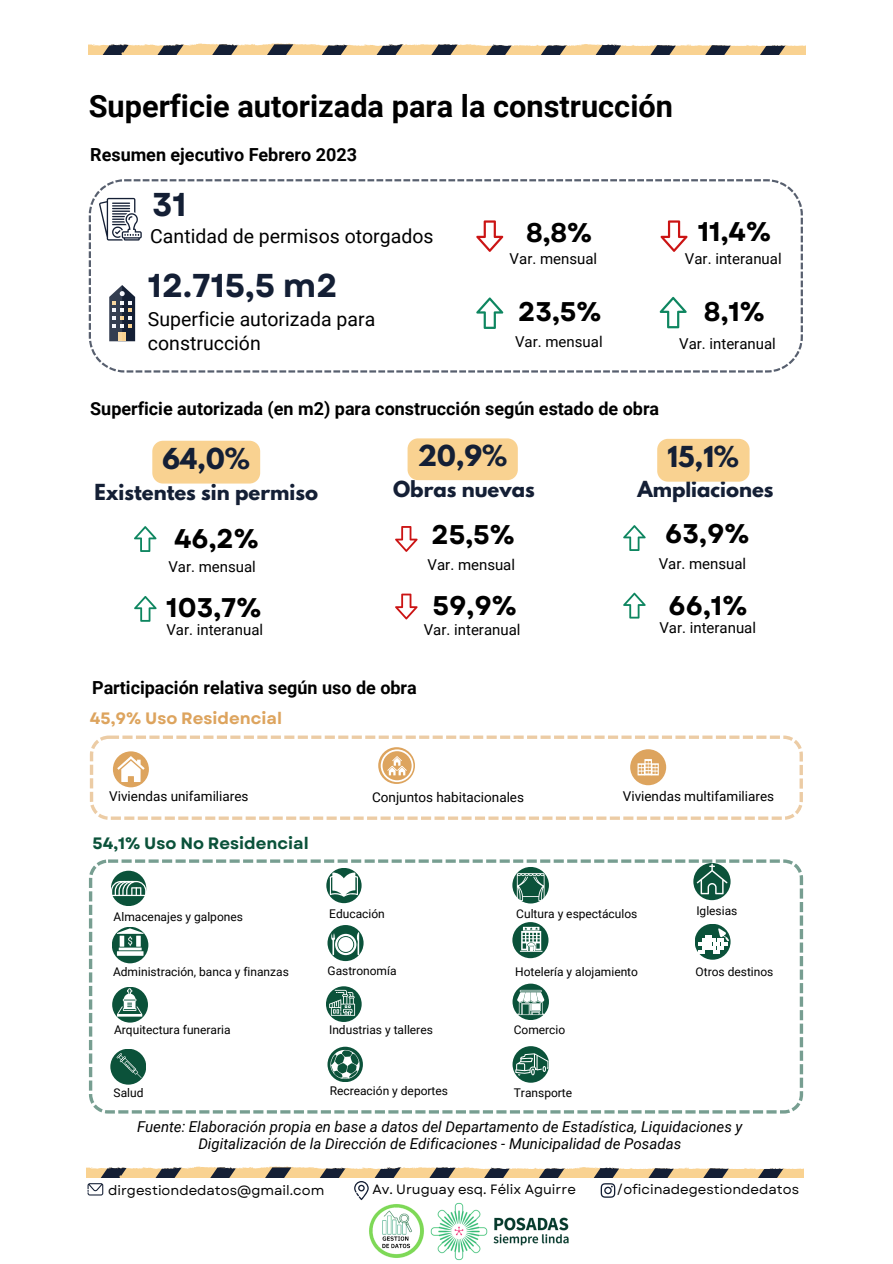
<style>
.page{position:relative;width:893px;height:1264px;background:#fff}
.page>*{position:absolute;margin:0;border:0;box-sizing:border-box;transform-origin:0 0}
.t1{font:700 33px "Garet";color:#141f35}
.t2{font:700 30.75px "Roboto";color:#000}
.t3{font:700 27px "Garet";color:#000}
.t4{font:700 25.65px "League Spartan";color:#141f35}
.t5{font:700 19.65px "League Spartan";color:#141f35}
.t6{font:19.5px "Roboto";color:#000}
.t7{font:700 18px "Roboto";color:#000}
.t8{font:700 16.5px "Garet";color:#0b523a}
.t9{font:700 16.5px "Garet";color:#dda45e}
.t10{font:italic 15px/16.8px "Roboto";color:#000;text-align:center}
.t11{font:15px "Roboto";color:#000}
.t12{font:13.5px "Garet";color:#020202}
.t13{font:13.5px "Roboto";color:#000}
.t14{font:12px "Roboto";color:#000}
</style>
<div class="page">
<svg style="left:87px;top:1166px;width:716px;height:34px"></svg>
<svg style="left:90px;top:735px;width:712px;height:84px"></svg>
<div style="left:113px;top:751px;width:36px;height:36px;background:#dda45e;border-radius:50%"></div>
<svg style="left:117px;top:756px;width:28px;height:26px"></svg>
<div style="left:630px;top:749px;width:36px;height:36px;background:#dda45e;border-radius:50%"></div>
<svg style="left:637px;top:759px;width:21px;height:16px"></svg>
<svg style="left:89px;top:859px;width:714px;height:254px"></svg>
<svg style="left:326px;top:986px;width:35px;height:35px"></svg>
<svg style="left:329px;top:989px;width:26px;height:26px"></svg>
<div style="left:111px;top:870px;width:35px;height:36px;background:#0b523a;border-radius:50%"></div>
<svg style="left:111px;top:880px;width:35px;height:16px"></svg>
<svg style="left:112px;top:926px;width:36px;height:37px"></svg>
<svg style="left:117px;top:928px;width:27px;height:22px"></svg>
<svg style="left:117px;top:951px;width:26px;height:4px"></svg>
<svg style="left:512px;top:983px;width:37px;height:37px"></svg>
<svg style="left:517px;top:989px;width:27px;height:26px"></svg>
<svg style="left:326px;top:867px;width:35px;height:36px"></svg>
<svg style="left:330px;top:872px;width:28px;height:24px"></svg>
<div style="left:512px;top:1046px;width:37px;height:36px;background:#0b523a;border-radius:50%"></div>
<svg style="left:515px;top:1053px;width:33px;height:22px"></svg>
<div style="left:512px;top:922px;width:36px;height:36px;background:#0b523a;border-radius:50%"></div>
<svg style="left:520px;top:926px;width:22px;height:25px"></svg>
<svg style="left:512px;top:867px;width:37px;height:36px"></svg>
<svg style="left:517px;top:873px;width:27px;height:27px"></svg>
<svg style="left:327px;top:1046px;width:36px;height:36px"></svg>
<svg style="left:329px;top:1049px;width:31px;height:30px"></svg>
<svg style="left:112px;top:986px;width:36px;height:36px"></svg>
<svg style="left:117px;top:988px;width:25px;height:28px"></svg>
<svg style="left:327px;top:925px;width:36px;height:36px"></svg>
<svg style="left:331px;top:930px;width:28px;height:25px"></svg>
<svg style="left:693px;top:863px;width:37px;height:37px"></svg>
<svg style="left:696px;top:863px;width:31px;height:31px"></svg>
<svg style="left:378px;top:747px;width:37px;height:37px"></svg>
<svg style="left:380px;top:749px;width:33px;height:33px"></svg>
<svg style="left:694px;top:923px;width:36px;height:36px"></svg>
<svg style="left:697px;top:928px;width:32px;height:25px"></svg>
<div style="left:110px;top:1048px;width:36px;height:36px;background:#0b523a;border-radius:50%"></div>
<svg style="left:117px;top:1053px;width:24px;height:24px"></svg>
<svg style="left:89px;top:179px;width:713px;height:193px"></svg>
<svg style="left:109px;top:285px;width:26px;height:56px"></svg>
<svg style="left:99px;top:198px;width:43px;height:42px"></svg>
<svg style="left:476px;top:220px;width:27px;height:32px"></svg>
<svg style="left:660px;top:220px;width:27px;height:32px"></svg>
<div style="left:407px;top:438px;width:110px;height:42px;background:#f9d291;border-radius:10px"></div>
<svg style="left:395px;top:526px;width:22px;height:26px"></svg>
<svg style="left:395px;top:593px;width:22px;height:26px"></svg>
<div style="left:657px;top:439px;width:92px;height:42px;background:#f9d291;border-radius:11px"></div>
<svg style="left:623px;top:525px;width:22px;height:26px"></svg>
<svg style="left:623px;top:593px;width:22px;height:25px"></svg>
<div style="left:152px;top:441px;width:108px;height:42px;background:#f9d291;border-radius:11px"></div>
<svg style="left:134px;top:526px;width:22px;height:26px"></svg>
<svg style="left:134px;top:596px;width:23px;height:25px"></svg>
<img style="left:369px;top:1204px;width:55px;height:54px">
<img style="left:424px;top:1193px;width:151px;height:68px">
<svg style="left:659px;top:297px;width:27px;height:31px"></svg>
<svg style="left:476px;top:297px;width:27px;height:32px"></svg>
<svg style="left:89px;top:43px;width:716px;height:12px;background:#b9a789"></svg>
<p class="t2" style="left:89px;top:89px;width:585px">Superficie autorizada para la construcción</p>
<p class="t7" style="left:90px;top:144px;width:268px">Resumen ejecutivo Febrero 2023</p>
<p class="t1" style="left:152px;top:180px;width:36px">31</p>
<p class="t6" style="left:150px;top:225px;width:285px">Cantidad de permisos otorgados</p>
<p class="t1" style="left:148px;top:262px;width:191px">12.715,5 m2</p>
<p class="t6" style="left:148px;top:308px;width:229px">Superficie autorizada para</p>
<p class="t6" style="left:148px;top:331px;width:114px">construcción</p>
<p class="t3" style="left:526px;top:213px;width:68px">8,8%</p>
<p class="t3" style="left:697px;top:212px;width:75px">11,4%</p>
<p class="t11" style="left:685px;top:250px;width:98px">Var. interanual</p>
<p class="t11" style="left:509px;top:250px;width:89px">Var. mensual</p>
<p class="t3" style="left:518px;top:292px;width:85px">23,5%</p>
<p class="t3" style="left:704px;top:292px;width:62px">8,1%</p>
<p class="t11" style="left:679px;top:335px;width:98px">Var. interanual</p>
<p class="t11" style="left:515px;top:333px;width:89px">Var. mensual</p>
<p class="t7" style="left:90px;top:398px;width:570px">Superficie autorizada (en m2) para construcción según estado de obra</p>
<p class="t4" style="left:162px;top:446px;width:89px">64,0%</p>
<p class="t4" style="left:418px;top:443px;width:91px">20,9%</p>
<p class="t4" style="left:667px;top:444px;width:73px">15,1%</p>
<p class="t5" style="left:94px;top:482px;width:225px">Existentes sin permiso</p>
<p class="t5" style="left:393px;top:479px;width:143px">Obras nuevas</p>
<p class="t5" style="left:637px;top:479px;width:138px">Ampliaciones</p>
<p class="t3" style="left:174px;top:519px;width:86px">46,2%</p>
<p class="t3" style="left:431px;top:515px;width:85px">25,5%</p>
<p class="t3" style="left:665px;top:514px;width:86px">63,9%</p>
<p class="t11" style="left:168px;top:558px;width:89px">Var. mensual</p>
<p class="t11" style="left:427px;top:556px;width:89px">Var. mensual</p>
<p class="t11" style="left:658px;top:555px;width:89px">Var. mensual</p>
<p class="t3" style="left:166px;top:588px;width:97px">103,7%</p>
<p class="t11" style="left:166px;top:621px;width:98px">Var. interanual</p>
<p class="t3" style="left:432px;top:586px;width:86px">59,9%</p>
<p class="t11" style="left:424px;top:621px;width:98px">Var. interanual</p>
<p class="t3" style="left:668px;top:586px;width:80px">66,1%</p>
<p class="t11" style="left:659px;top:619px;width:98px">Var. interanual</p>
<p class="t7" style="left:92px;top:677px;width:326px">Participación relativa según uso de obra</p>
<p class="t9" style="left:90px;top:706px;width:194px">45,9% Uso Residencial</p>
<p class="t13" style="left:109px;top:788px;width:141px">Viviendas unifamiliares</p>
<p class="t13" style="left:622px;top:788px;width:153px">Viviendas multifamiliares</p>
<p class="t13" style="left:372px;top:789px;width:153px">Conjuntos habitacionales</p>
<p class="t8" style="left:92px;top:831px;width:218px">54,1% Uso No Residencial</p>
<p class="t14" style="left:114px;top:909px;width:131px">Almacenajes y galpones</p>
<p class="t14" style="left:329px;top:907px;width:57px">Educación</p>
<p class="t14" style="left:516px;top:906px;width:123px">Cultura y espectáculos</p>
<p class="t14" style="left:113px;top:964px;width:177px">Administración, banca y finanzas</p>
<p class="t14" style="left:327px;top:964px;width:71px">Gastronomía</p>
<p class="t14" style="left:515px;top:964px;width:124px">Hotelería y alojamiento</p>
<p class="t14" style="left:114px;top:1023px;width:118px">Arquitectura funeraria</p>
<p class="t14" style="left:329px;top:1023px;width:105px">Industrias y talleres</p>
<p class="t14" style="left:513px;top:1022px;width:53px">Comercio</p>
<p class="t14" style="left:330px;top:1084px;width:120px">Recreación y deportes</p>
<p class="t14" style="left:114px;top:1086px;width:31px">Salud</p>
<p class="t14" style="left:514px;top:1086px;width:60px">Transporte</p>
<p class="t14" style="left:696px;top:903px;width:42px">Iglesias</p>
<p class="t14" style="left:695px;top:964px;width:79px">Otros destinos</p>
<p class="t10" style="left:137px;top:1118px;width:607px">Fuente: Elaboración propia en base a datos del Departamento de Estadística, Liquidaciones y<br>Digitalización de la Dirección de Edificaciones - Municipalidad de Posadas</p>
<p class="t12" style="left:108px;top:1180px;width:218px">dirgestiondedatos@gmail.com</p>
<p class="t12" style="left:372px;top:1179px;width:205px">Av. Uruguay esq. Félix Aguirre</p>
<p class="t12" style="left:616px;top:1179px;width:184px">/oficinadegestiondedatos</p>
</div>
